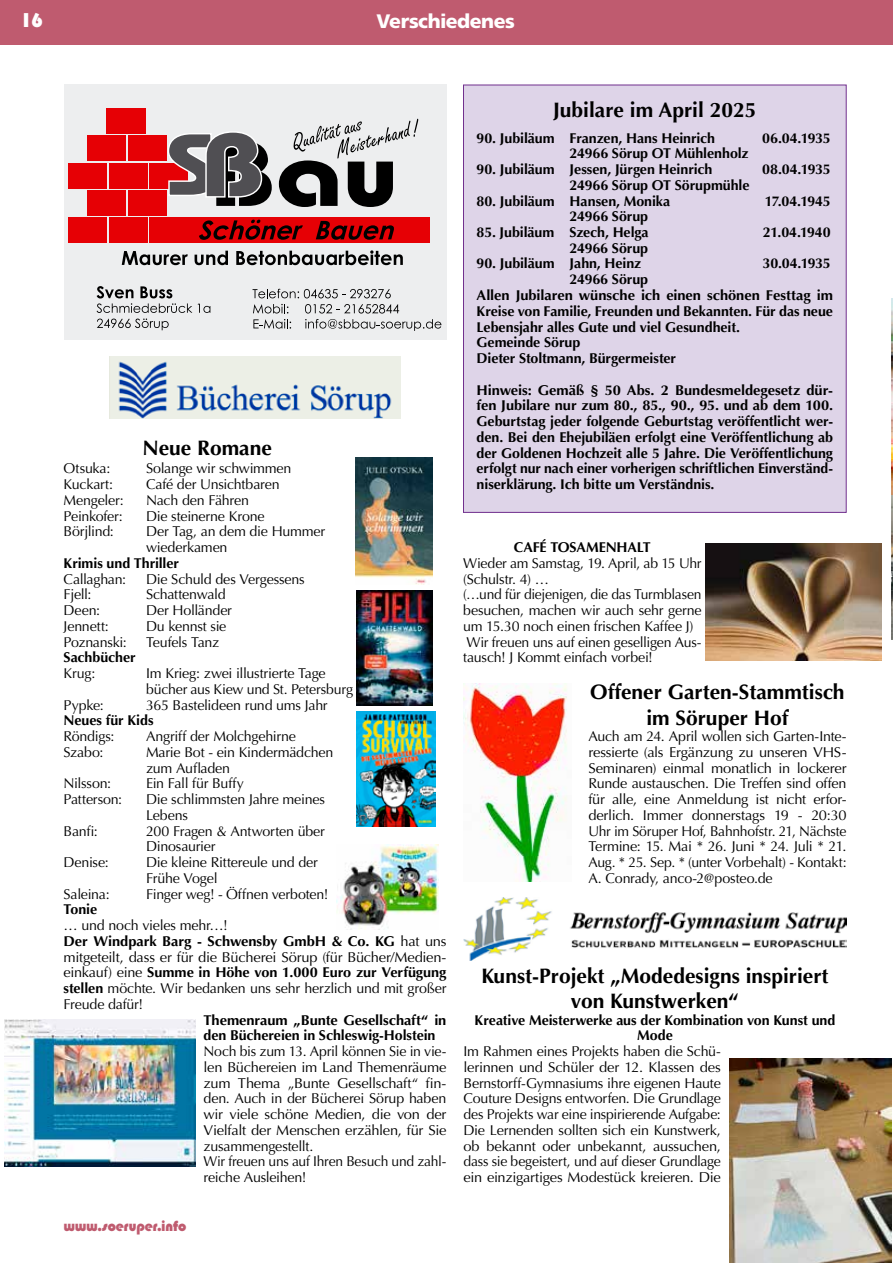
<style>
.page{position:relative;width:893px;height:1263px;background:#fff}
.page>*{position:absolute;margin:0;border:0;box-sizing:border-box;transform-origin:0 0}
.t1{font:700 21px/25.2px "Optima";color:#000;text-align:center}
.t2{font:900 19.5px "Frutiger LT Std";letter-spacing:-.025em;color:#fff}
.t3{font:900 19.5px "Blippo BT";color:#fff}
.t4{font:14.25px/15.8px "Optima";letter-spacing:-.015em;color:#000}
.t5{font:700 14.25px/15.8px "Optima";letter-spacing:-.005em;color:#000}
.t6{font:900 14.25px "Blippo BT";color:#bf5b6f}
.s1{font-weight:700}
</style>
<div class="page">
<div style="left:0;top:0;width:893px;height:45px;background:#bf5b6f"></div>
<div style="left:64px;top:85px;width:382px;height:255px;background:#edeeef"></div>
<div style="left:88px;top:136px;width:38px;height:25px;background:#e60005"></div>
<div style="left:128px;top:136px;width:38px;height:25px;background:#e60005"></div>
<svg style="left:122px;top:251px;width:66px;height:14px"></svg>
<svg style="left:195px;top:251px;width:33px;height:14px"></svg>
<svg style="left:236px;top:250px;width:167px;height:15px"></svg>
<svg style="left:198px;top:304px;width:12px;height:9px"></svg>
<svg style="left:97px;top:286px;width:95px;height:44px"></svg>
<svg style="left:253px;top:289px;width:138px;height:9px"></svg>
<svg style="left:253px;top:304px;width:35px;height:9px"></svg>
<svg style="left:253px;top:319px;width:38px;height:10px"></svg>
<svg style="left:305px;top:304px;width:136px;height:27px"></svg>
<div style="left:109px;top:163px;width:38px;height:25px;background:#e60005"></div>
<div style="left:149px;top:163px;width:39px;height:25px;background:#e60005"></div>
<div style="left:69px;top:163px;width:38px;height:25px;background:#e60005"></div>
<div style="left:88px;top:190px;width:38px;height:25px;background:#e60005"></div>
<div style="left:128px;top:190px;width:38px;height:25px;background:#e60005"></div>
<svg style="left:167px;top:131px;width:105px;height:75px"></svg>
<svg style="left:279px;top:119px;width:139px;height:88px"></svg>
<div style="left:69px;top:217px;width:38px;height:26px;background:#e60005"></div>
<div style="left:109px;top:217px;width:38px;height:26px;background:#e60005"></div>
<div style="left:149px;top:217px;width:281px;height:26px;background:#e60005"></div>
<svg style="left:199px;top:219px;width:104px;height:21px"></svg>
<svg style="left:315px;top:220px;width:79px;height:20px"></svg>
<div style="left:107px;top:108px;width:38px;height:26px;background:#e60005"></div>
<div style="left:463px;top:85px;width:383px;height:427px;background:#ded4e8"></div>
<img style="left:355px;top:458px;width:77px;height:127px">
<img style="left:357px;top:591px;width:75px;height:115px">
<img style="left:110px;top:357px;width:291px;height:61px">
<img style="left:357px;top:712px;width:78px;height:114px">
<img style="left:337px;top:844px;width:101px;height:85px">
<img style="left:706px;top:543px;width:175px;height:117px">
<img style="left:4px;top:1019px;width:191px;height:148px">
<img style="left:463px;top:683px;width:104px;height:198px">
<img style="left:463px;top:897px;width:384px;height:64px">
<img style="left:729px;top:1058px;width:162px;height:205px">
<img style="left:891px;top:299px;width:2px;height:340px">
<h2 class="t3" style="left:21px;top:8px;width:23px">16</h2>
<h2 class="t2" style="left:377px;top:10px;width:140px">Verschiedenes</h2>
<h1 class="t1" style="left:142px;top:435px;width:131px">Neue Romane</h1>
<p class="t4" style="left:64px;top:461px;width:48px">Otsuka:</p>
<p class="t4" style="left:146px;top:461px;width:147px">Solange wir schwimmen</p>
<p class="t4" style="left:64px;top:476px;width:51px">Kuckart:</p>
<p class="t4" style="left:146px;top:476px;width:135px">Café der Unsichtbaren</p>
<p class="t4" style="left:64px;top:492px;width:62px">Mengeler:</p>
<p class="t4" style="left:146px;top:492px;width:104px">Nach den Fähren</p>
<p class="t4" style="left:64px;top:508px;width:61px">Peinkofer:</p>
<p class="t4" style="left:146px;top:508px;width:120px">Die steinerne Krone</p>
<p class="t4" style="left:64px;top:524px;width:52px">Börjlind:</p>
<p class="t4" style="left:146px;top:524px;width:181px">Der Tag, an dem die Hummer wiederkamen</p>
<p class="t5" style="left:64px;top:555px;width:117px">Krimis und Thriller</p>
<p class="t4" style="left:64px;top:571px;width:64px">Callaghan:</p>
<p class="t4" style="left:146px;top:571px;width:160px">Die Schuld des Vergessens</p>
<p class="t4" style="left:64px;top:587px;width:29px">Fjell:</p>
<p class="t4" style="left:146px;top:587px;width:81px">Schattenwald</p>
<p class="t4" style="left:64px;top:602px;width:38px">Deen:</p>
<p class="t4" style="left:146px;top:602px;width:87px">Der Holländer</p>
<p class="t4" style="left:64px;top:618px;width:47px">Jennett:</p>
<p class="t4" style="left:146px;top:618px;width:82px">Du kennst sie</p>
<p class="t4" style="left:64px;top:634px;width:65px">Poznanski:</p>
<p class="t4" style="left:146px;top:634px;width:75px">Teufels Tanz</p>
<p class="t5" style="left:64px;top:650px;width:74px">Sachbücher</p>
<p class="t4" style="left:64px;top:665px;width:33px">Krug:</p>
<p class="t4" style="left:146px;top:665px;width:209px">Im Krieg: zwei illustrierte Tage bücher aus Kiew und St. Petersburg</p>
<p class="t4" style="left:64px;top:697px;width:42px">Pypke:</p>
<p class="t4" style="left:146px;top:697px;width:183px">365 Bastelideen rund ums Jahr</p>
<p class="t5" style="left:64px;top:713px;width:92px">Neues für Kids</p>
<p class="t4" style="left:64px;top:728px;width:52px">Röndigs:</p>
<p class="t4" style="left:146px;top:728px;width:151px">Angriff der Molchgehirne</p>
<p class="t4" style="left:64px;top:744px;width:41px">Szabo:</p>
<p class="t4" style="left:146px;top:744px;width:189px">Marie Bot - ein Kindermädchen zum Aufladen</p>
<p class="t4" style="left:64px;top:776px;width:49px">Nilsson:</p>
<p class="t4" style="left:146px;top:776px;width:99px">Ein Fall für Buffy</p>
<p class="t4" style="left:64px;top:791px;width:60px">Patterson:</p>
<p class="t4" style="left:146px;top:791px;width:180px">Die schlimmsten Jahre meines<br>Lebens</p>
<p class="t4" style="left:64px;top:823px;width:36px">Banfi:</p>
<p class="t4" style="left:146px;top:823px;width:180px">200 Fragen &amp; Antworten über<br>Dinosaurier</p>
<p class="t4" style="left:64px;top:854px;width:47px">Denise:</p>
<p class="t4" style="left:146px;top:854px;width:173px">Die kleine Rittereule und der<br>Frühe Vogel</p>
<p class="t4" style="left:64px;top:886px;width:48px">Saleina:</p>
<p class="t4" style="left:146px;top:886px;width:184px">Finger weg! - Öffnen verboten!</p>
<p class="t5" style="left:64px;top:902px;width:35px">Tonie</p>
<p class="t4" style="left:64px;top:917px;width:384px">… und noch vieles mehr…!<br><span class="s1">Der Windpark Barg - Schwensby GmbH &amp; Co. KG</span> hat uns mitgeteilt, dass er für die Bücherei Sörup (für Bücher/Medien&shy;einkauf) eine <span class="s1">Summe in Höhe von 1.000 Euro zur Verfügung stellen</span> möchte. Wir bedanken uns sehr herzlich und mit großer Freude dafür!</p>
<p class="t5" style="left:203px;top:1012px;width:244px">Themenraum „Bunte Gesellschaft“ in den Büchereien in Schleswig-Holstein</p>
<p class="t4" style="left:203px;top:1043px;width:244px">Noch bis zum 13. April können Sie in vie&shy;len Büchereien im Land Themenräume zum Thema „Bunte Gesellschaft“ fin&shy;den. Auch in der Bücherei Sörup haben wir viele schöne Medien, die von der Vielfalt der Menschen erzählen, für Sie zusammengestellt.<br>Wir freuen uns auf Ihren Besuch und zahl&shy;reiche Ausleihen!</p>
<p class="t6" style="left:64px;top:1217px;width:124px">www.soeruper.info</p>
<h1 class="t1" style="left:553px;top:98px;width:205px">Jubilare im April 2025</h1>
<p class="t5" style="left:477px;top:130px;width:240px">90. Jubiläum Franzen, Hans Heinrich</p>
<p class="t5" style="left:762px;top:130px;width:70px">06.04.1935</p>
<p class="t5" style="left:570px;top:146px;width:181px">24966 Sörup OT Mühlenholz</p>
<p class="t5" style="left:477px;top:161px;width:237px">90. Jubiläum Jessen, Jürgen Heinrich</p>
<p class="t5" style="left:762px;top:161px;width:70px">08.04.1935</p>
<p class="t5" style="left:570px;top:177px;width:181px">24966 Sörup OT Sörupmühle</p>
<p class="t5" style="left:477px;top:193px;width:195px">80. Jubiläum Hansen, Monika</p>
<p class="t5" style="left:765px;top:193px;width:67px">17.04.1945</p>
<p class="t5" style="left:570px;top:209px;width:80px">24966 Sörup</p>
<p class="t5" style="left:477px;top:224px;width:174px">85. Jubiläum Szech, Helga</p>
<p class="t5" style="left:763px;top:224px;width:69px">21.04.1940</p>
<p class="t5" style="left:570px;top:240px;width:80px">24966 Sörup</p>
<p class="t5" style="left:477px;top:256px;width:166px">90. Jubiläum Jahn, Heinz</p>
<p class="t5" style="left:763px;top:256px;width:70px">30.04.1935</p>
<p class="t5" style="left:477px;top:272px;width:358px;text-indent:93px">24966 Sörup<br>Allen Jubilaren wünsche ich einen schönen Festtag im Kreise von Familie, Freunden und Bekannten. Für das neue Lebensjahr alles Gute und viel Gesundheit.<br>Gemeinde Sörup<br>Dieter Stoltmann, Bürgermeister</p>
<p class="t5" style="left:477px;top:382px;width:358px;text-align:justify">Hinweis: Gemäß § 50 Abs. 2 Bundesmeldegesetz dür&shy;fen Jubilare nur zum 80., 85., 90., 95. und ab dem 100.<br>Geburtstag jeder folgende Geburtstag veröffentlicht wer&shy;den. Bei den Ehejubiläen erfolgt eine Veröffentlichung ab der Goldenen Hochzeit alle 5 Jahre. Die Veröffentlichung erfolgt nur nach einer vorherigen schriftlichen Einverständ&shy;niserklärung. Ich bitte um Verständnis.</p>
<p class="t5" style="left:514px;top:539px;width:138px">CAFÉ TOSAMENHALT</p>
<p class="t4" style="left:463px;top:555px;width:240px">Wieder am Samstag, 19. April, ab 15 Uhr (Schulstr. 4) …<br>(…und für diejenigen, die das Turmblasen besuchen, machen wir auch sehr gerne um 15.30 noch einen frischen Kaffee J)<br>Wir freuen uns auf einen geselligen Aus&shy;tausch! J Kommt einfach vorbei!</p>
<h1 class="t1" style="left:590px;top:680px;width:256px">Offener Garten-Stammtisch im Söruper Hof</h1>
<p class="t4" style="left:588px;top:728px;width:260px;text-align:justify">Auch am 24. April wollen sich Garten-Inte&shy;ressierte (als Ergänzung zu unseren VHS-Seminaren) einmal monatlich in lockerer Runde austauschen. Die Treffen sind offen für alle, eine Anmeldung ist nicht erfor&shy;derlich. Immer donnerstags 19 - 20:30<br>Uhr im Söruper Hof, Bahnhofstr. 21, Nächste Termine: 15. Mai * 26. Juni * 24. Juli * 21.<br>Aug. * 25. Sep. * (unter Vorbehalt) - Kontakt:<br>A. Conrady, anco-2@posteo.de</p>
<h1 class="t1" style="left:481px;top:964px;width:349px">Kunst-Projekt „Modedesigns inspiriert von Kunstwerken“</h1>
<p class="t5" style="left:475px;top:1012px;width:362px;text-align:center">Kreative Meisterwerke aus der Kombination von Kunst und<br>Mode</p>
<p class="t4" style="left:463px;top:1043px;width:259px;text-align:justify">Im Rahmen eines Projekts haben die Schü&shy;lerinnen und Schüler der 12. Klassen des Bernstorff-Gymnasiums ihre eigenen Haute Couture Designs entworfen. Die Grundlage des Projekts war eine inspirierende Aufgabe:<br>Die Lernenden sollten sich ein Kunstwerk, ob bekannt oder unbekannt, aussuchen, dass sie begeistert, und auf dieser Grundlage ein einzigartiges Modestück kreieren. Die</p>
</div>
